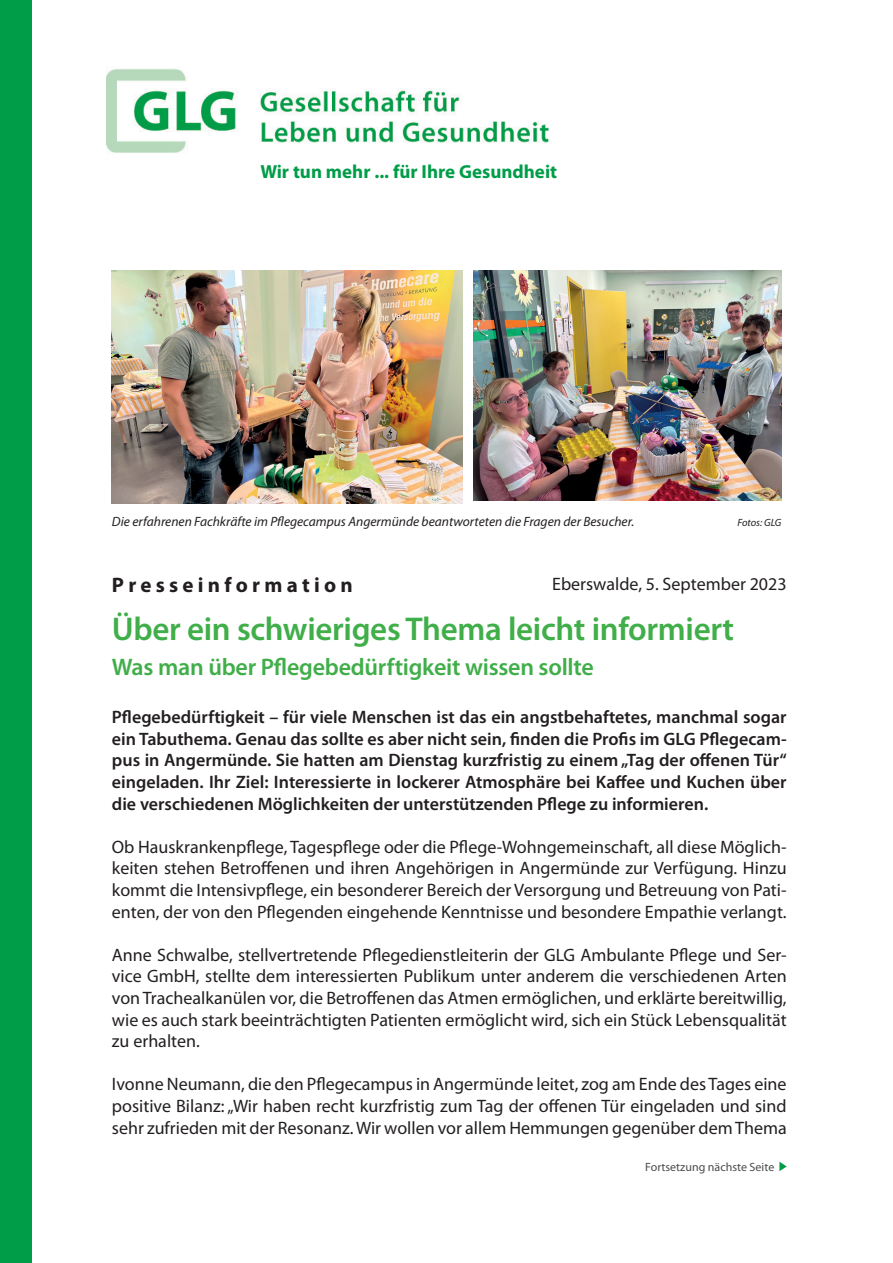
<style>
.page{position:relative;width:893px;height:1263px;background:#fff}
.page>*{position:absolute;margin:0;border:0;box-sizing:border-box;transform-origin:0 0}
.t1{font:600 33px "Myriad Pro";letter-spacing:-.01em;color:#40ae49}
.t2{font:600 24px "Myriad Pro";letter-spacing:-.01em;color:#40ae49}
.t3{font:700 21px "Myriad Pro";color:#231f20}
.t4{font:700 18.9px "Myriad Pro";color:#009d48}
.t5{font:18px/21.6px "Myriad Pro";color:#231f20;text-align:justify}
.t6{font:600 18px/21.6px "Myriad Pro";color:#231f20;text-align:justify}
.t7{font:italic 13.5px "Myriad Pro";color:#231f20}
.t8{font:12px "Myriad Pro";color:#4b4c4d}
.t9{font:italic 10.5px "Myriad Pro";color:#231f20}
</style>
<div class="page">
<div style="left:0;top:0;width:32px;height:1263px;background:#009d48"></div>
<img style="left:107px;top:69px;width:442px;height:84px">
<svg style="left:779px;top:1162px;width:8px;height:9px"></svg>
<img style="left:112px;top:270px;width:350px;height:234px">
<img style="left:474px;top:270px;width:307px;height:231px">
<p class="t4" style="left:260px;top:159px;width:298px">Wir tun mehr ... für Ihre Gesundheit</p>
<p class="t7" style="left:112px;top:513px;width:524px">Die erfahrenen Fachkräfte im Pflegecampus Angermünde beantworteten die Fragen der Besucher.</p>
<p class="t9" style="left:737px;top:516px;width:46px">Fotos: GLG</p>
<p class="t3" style="left:112px;top:571px;width:242px">P r e s s e i n f o r m a t i o n</p>
<h1 class="t1" style="left:112px;top:608px;width:624px">Über ein schwieriges Thema leicht informiert</h1>
<h2 class="t2" style="left:112px;top:651px;width:483px">Was man über Pflegebedürftigkeit wissen sollte</h2>
<p class="t6" style="left:112px;top:706px;width:676px">Pflegebedürftigkeit – für viele Menschen ist das ein angstbehaftetes, manchmal sogar ein Tabuthema. Genau das sollte es aber nicht sein, finden die Profis im GLG Pflegecam&shy;pus in Angermünde. Sie hatten am Dienstag kurzfristig zu einem „Tag der offenen Tür“ eingeladen. Ihr Ziel: Interessierte in lockerer Atmosphäre bei Kaffee und Kuchen über die verschiedenen Möglichkeiten der unterstützenden Pflege zu informieren.</p>
<p class="t5" style="left:112px;top:836px;width:676px">Ob Hauskrankenpflege, Tagespflege oder die Pflege-Wohngemeinschaft, all diese Möglich&shy;keiten stehen Betroffenen und ihren Angehörigen in Angermünde zur Verfügung. Hinzu kommt die Intensivpflege, ein besonderer Bereich der Versorgung und Betreuung von Pati&shy;enten, der von den Pflegenden eingehende Kenntnisse und besondere Empathie verlangt.</p>
<p class="t5" style="left:112px;top:944px;width:676px">Anne Schwalbe, stellvertretende Pflegedienstleiterin der GLG Ambulante Pflege und Ser&shy;vice GmbH, stellte dem interessierten Publikum unter anderem die verschiedenen Arten von Trachealkanülen vor, die Betroffenen das Atmen ermöglichen, und erklärte bereitwillig, wie es auch stark beeinträchtigten Patienten ermöglicht wird, sich ein Stück Lebensqualität zu erhalten.</p>
<p class="t5" style="left:112px;top:1073px;width:676px">Ivonne Neumann, die den Pflegecampus in Angermünde leitet, zog am Ende des Tages eine positive Bilanz: „Wir haben recht kurzfristig zum Tag der offenen Tür eingeladen und sind sehr zufrieden mit der Resonanz. Wir wollen vor allem Hemmungen gegenüber dem Thema</p>
<p class="t5" style="left:552px;top:572px;width:236px">Eberswalde, 5. September 2023</p>
<p class="t8" style="left:645px;top:1159px;width:131px">Fortsetzung nächste Seite</p>
</div>
